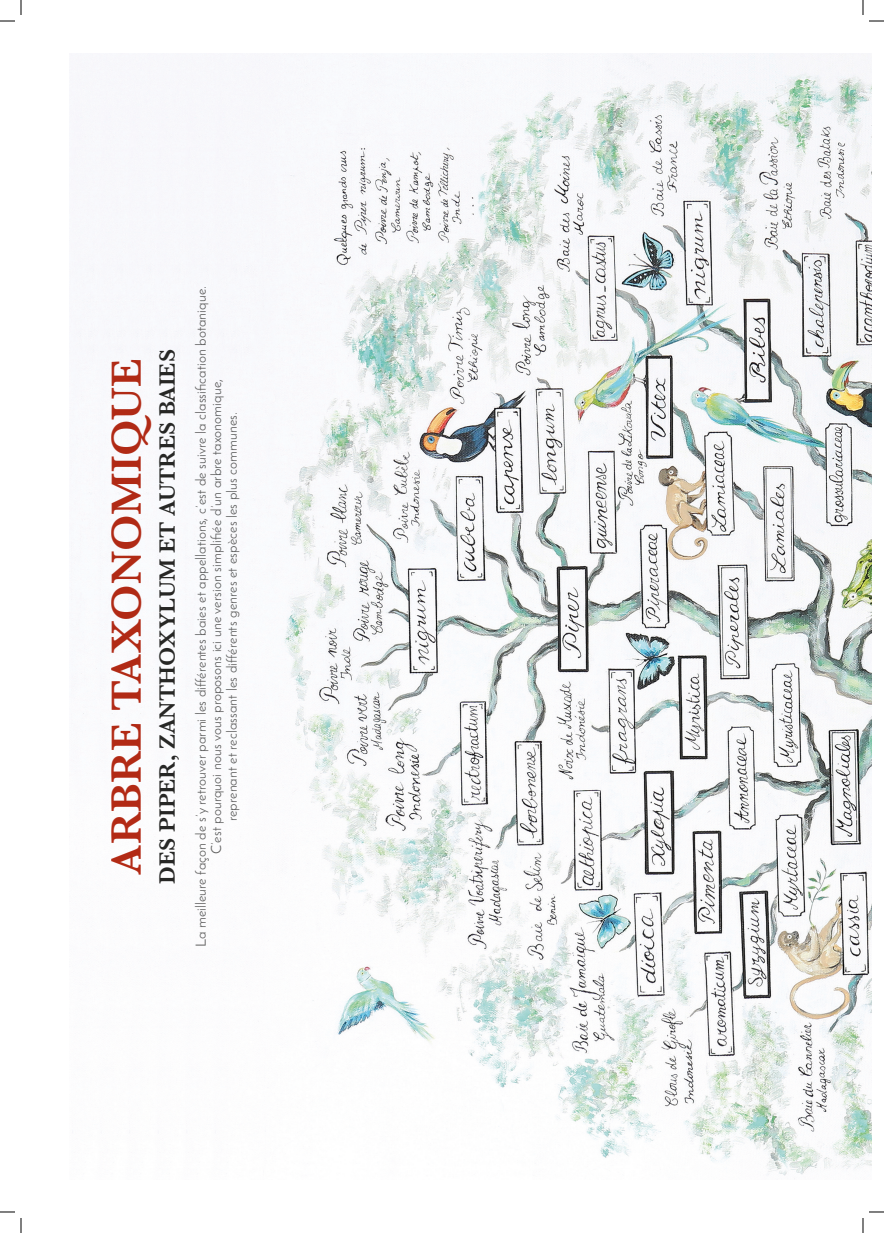
<style>
.page{position:relative;width:884px;height:1233px;background:#fff}
.page>*{position:absolute;margin:0;border:0;box-sizing:border-box;transform-origin:0 0}
.t1{font:600 43.7px "Baskerville";color:#b2200a}
.t2{font:600 23px "Baskerville";color:#1d1d1b}
.t3{font:14px/15.5px "Josefin Sans";letter-spacing:.01em;color:#575756;text-align:center}
</style>
<div class="page">
<img style="left:71px;top:54px;width:800px;height:1125px">
<svg style="left:0;top:1211px;width:15px;height:1px"></svg>
<svg style="left:869px;top:1211px;width:15px;height:1px"></svg>
<svg style="left:0;top:0;width:22px;height:22px"></svg>
<svg style="left:20px;top:1218px;width:2px;height:15px"></svg>
<svg style="left:862px;top:0;width:22px;height:22px"></svg>
<svg style="left:862px;top:1218px;width:2px;height:15px"></svg>
<h1 class="t1" style="left:96px;top:874px;width:517px;rotate:-90deg">ARBRE TAXONOMIQUE</h1>
<h2 class="t2" style="left:151px;top:883px;width:536px;rotate:-90deg">DES PIPER, ZANTHOXYLUM ET AUTRES BAIES</h2>
<p class="t3" style="left:193px;top:947px;width:662px;rotate:-90deg">La meilleure façon de s’y retrouver parmi les différentes baies et appellations, c’est de suivre la classification botanique.<br>C’est pourquoi nous vous proposons ici une version simplifiée d’un arbre taxonomique,<br>reprenant et reclassant les différents genres et espèces les plus communes.</p>
</div>
